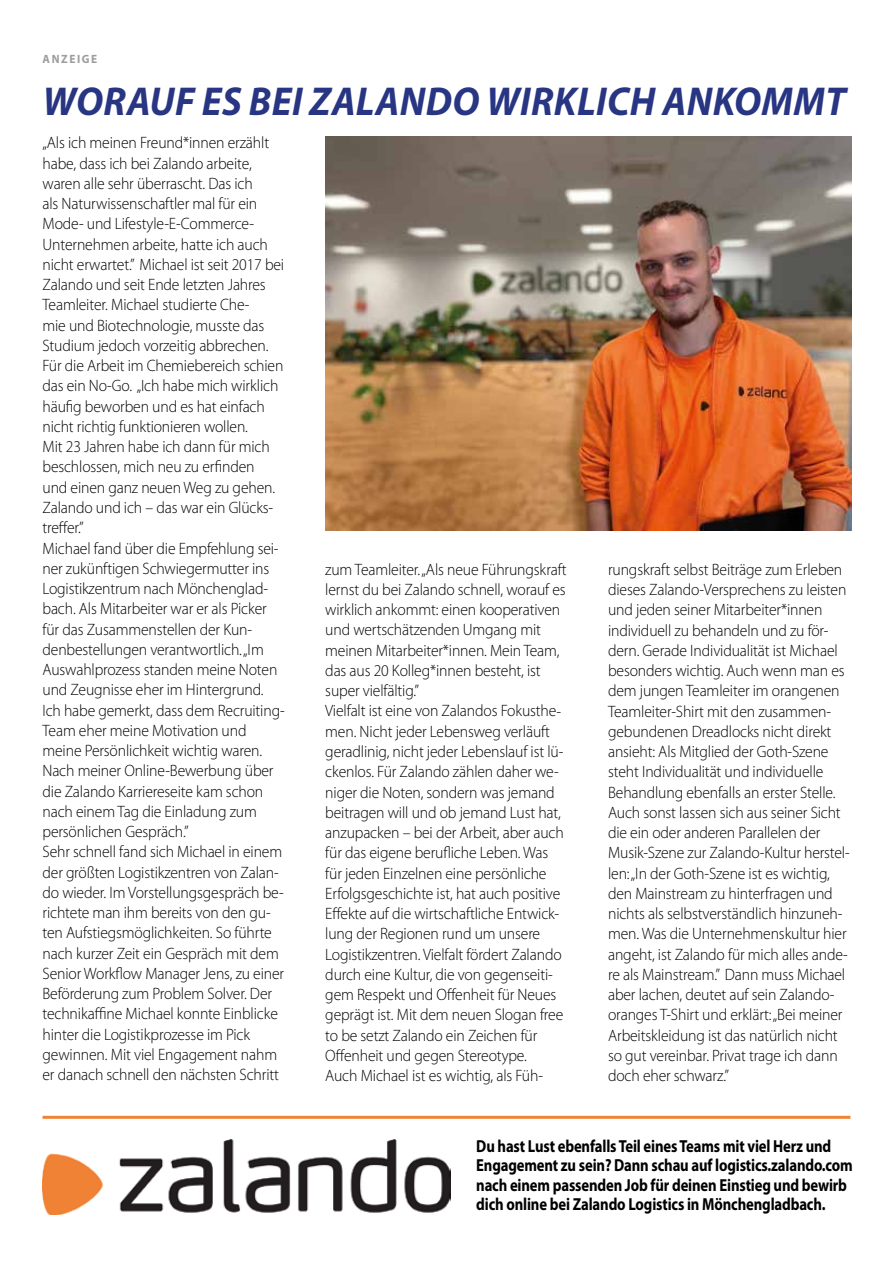
<style>
.page{position:relative;width:893px;height:1263px;background:#fff}
.page>*{position:absolute;margin:0;border:0;box-sizing:border-box;transform-origin:0 0}
.t1{font:italic 700 40.5px "Myriad Pro";letter-spacing:.01em;color:#283583;scale:.95 1}
.t2{font:700 17.4px/19.5px "Myriad Pro";letter-spacing:-.01em;color:#000;scale:.84 1}
.t3{font:300 16.5px/20.2px "Myriad Pro";letter-spacing:-.01em;color:#000;scale:.95 1}
.t4{font:700 12px "Myriad Pro";letter-spacing:.14em;color:#9d9d9c;scale:.95 1}
</style>
<div class="page">
<img style="left:43px;top:1139px;width:407px;height:75px">
<hr style="left:43px;top:1116px;width:807px;height:3px;background:#f08334">
<img style="left:325px;top:136px;width:526px;height:395px">
<p class="t4" style="left:43px;top:51px;width:59px">ANZEIGE</p>
<h1 class="t1" style="left:43px;top:75px;width:847px">WORAUF ES BEI ZALANDO WIRKLICH ANKOMMT</h1>
<p class="t3" style="left:43px;top:133px;width:256px">„Als ich meinen Freund*innen erzählt habe, dass ich bei Zalando arbeite, waren alle sehr überrascht. Das ich<br>als Naturwissenschaftler mal für ein Mode- und Lifestyle-E-Commerce-Unternehmen arbeite, hatte ich auch nicht erwartet.” Michael ist seit 2017 bei Zalando und seit Ende letzten Jahres Teamleiter. Michael studierte Che-<br>mie und Biotechnologie, musste das Studium jedoch vorzeitig abbrechen.<br>Für die Arbeit im Chemiebereich schien das ein No-Go. „Ich habe mich wirklich häufig beworben und es hat einfach nicht richtig funktionieren wollen.<br>Mit 23 Jahren habe ich dann für mich beschlossen, mich neu zu erfinden<br>und einen ganz neuen Weg zu gehen.<br>Zalando und ich – das war ein Glücks&shy;treffer.”<br>Michael fand über die Empfehlung sei&shy;ner zukünftigen Schwiegermutter ins Logistikzentrum nach Mönchenglad&shy;bach. Als Mitarbeiter war er als Picker für das Zusammenstellen der Kun&shy;denbestellungen verantwortlich. „Im Auswahlprozess standen meine Noten und Zeugnisse eher im Hintergrund.<br>Ich habe gemerkt, dass dem Recruiting-Team eher meine Motivation und meine Persönlichkeit wichtig waren.<br>Nach meiner Online-Bewerbung über die Zalando Karriereseite kam schon nach einem Tag die Einladung zum persönlichen Gespräch.”<br>Sehr schnell fand sich Michael in einem der größten Logistikzentren von Zalan&shy;do wieder. Im Vorstellungsgespräch be&shy;richtete man ihm bereits von den gu&shy;ten Aufstiegsmöglichkeiten. So führte nach kurzer Zeit ein Gespräch mit dem Senior Workflow Manager Jens, zu einer Beförderung zum Problem Solver. Der technikaffine Michael konnte Einblicke hinter die Logistikprozesse im Pick gewinnen. Mit viel Engagement nahm er danach schnell den nächsten Schritt</p>
<p class="t3" style="left:325px;top:559px;width:256px">zum Teamleiter. „Als neue Führungskraft lernst du bei Zalando schnell, worauf es wirklich ankommt: einen kooperativen und wertschätzenden Umgang mit meinen Mitarbeiter*innen. Mein Team, das aus 20 Kolleg*innen besteht, ist super vielfältig.”<br>Vielfalt ist eine von Zalandos Fokusthe&shy;men. Nicht jeder Lebensweg verläuft geradlinig, nicht jeder Lebenslauf ist lü&shy;ckenlos. Für Zalando zählen daher we&shy;niger die Noten, sondern was jemand beitragen will und ob jemand Lust hat, anzupacken – bei der Arbeit, aber auch für das eigene berufliche Leben. Was für jeden Einzelnen eine persönliche Erfolgsgeschichte ist, hat auch positive Effekte auf die wirtschaftliche Entwick&shy;lung der Regionen rund um unsere Logistikzentren. Vielfalt fördert Zalando durch eine Kultur, die von gegenseiti&shy;gem Respekt und Offenheit für Neues geprägt ist. Mit dem neuen Slogan free to be setzt Zalando ein Zeichen für Offenheit und gegen Stereotype.<br>Auch Michael ist es wichtig, als Füh-</p>
<p class="t3" style="left:608px;top:559px;width:256px">rungskraft selbst Beiträge zum Erleben dieses Zalando-Versprechens zu leisten und jeden seiner Mitarbeiter*innen individuell zu behandeln und zu för&shy;dern. Gerade Individualität ist Michael besonders wichtig. Auch wenn man es dem jungen Teamleiter im orangenen Teamleiter-Shirt mit den zusammen&shy;gebundenen Dreadlocks nicht direkt ansieht: Als Mitglied der Goth-Szene steht Individualität und individuelle Behandlung ebenfalls an erster Stelle.<br>Auch sonst lassen sich aus seiner Sicht die ein oder anderen Parallelen der Musik-Szene zur Zalando-Kultur herstel&shy;len: „In der Goth-Szene ist es wichtig, den Mainstream zu hinterfragen und nichts als selbstverständlich hinzuneh&shy;men. Was die Unternehmenskultur hier angeht, ist Zalando für mich alles ande&shy;re als Mainstream.” Dann muss Michael aber lachen, deutet auf sein Zalando&shy;oranges T-Shirt und erklärt: „Bei meiner Arbeitskleidung ist das natürlich nicht so gut vereinbar. Privat trage ich dann doch eher schwarz.”</p>
<p class="t2" style="left:476px;top:1135px;width:450px">Du hast Lust ebenfalls Teil eines Teams mit viel Herz und Engagement zu sein? Dann schau auf logistics.zalando.com nach einem passenden Job für deinen Einstieg und bewirb dich online bei Zalando Logistics in Mönchengladbach.</p>
</div>
